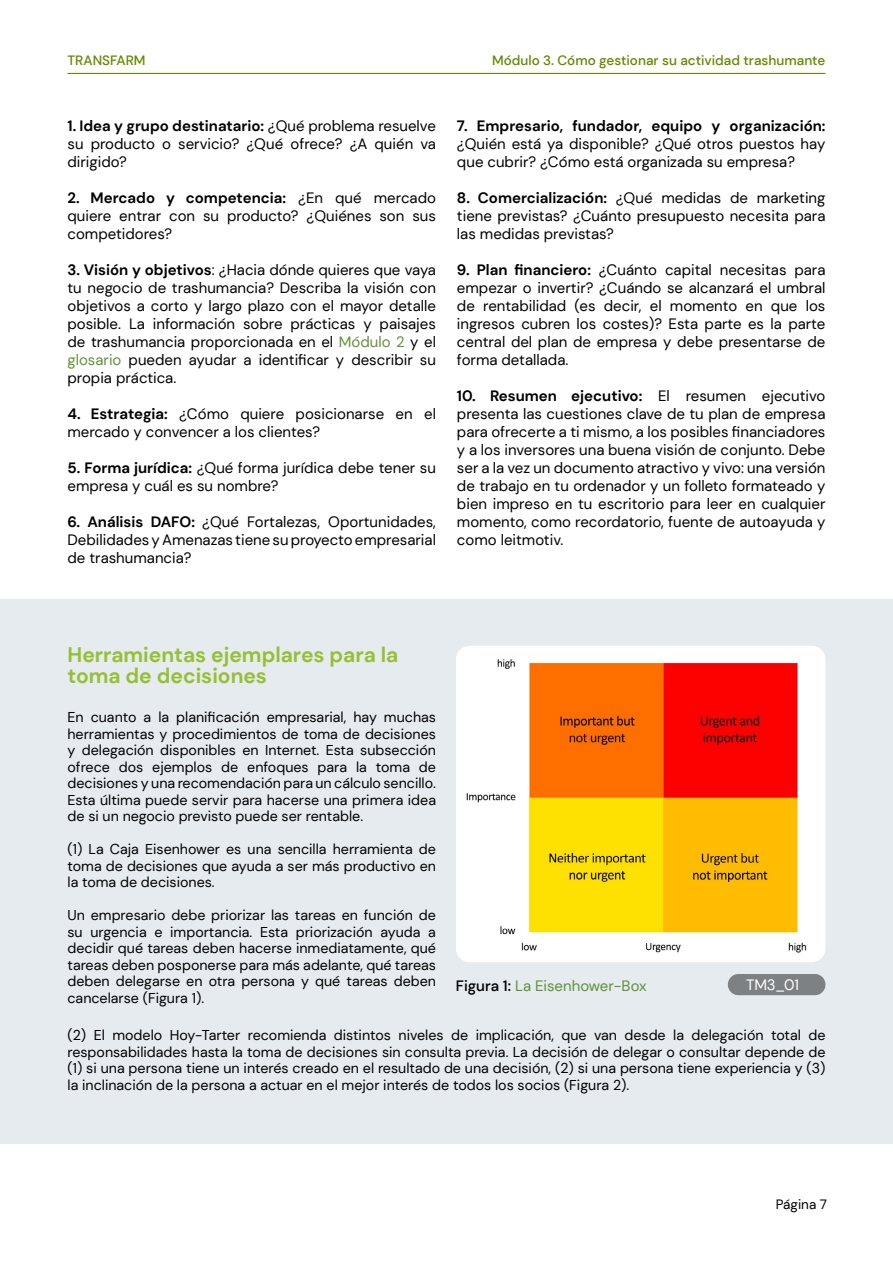
<style>
.page{position:relative;width:893px;height:1263px;background:#fff}
.page>*{position:absolute;margin:0;border:0;box-sizing:border-box;transform-origin:0 0}
.t1{font:700 21px/21px "DM Sans";color:#95c033}
.t2{font:15px/18px "DM Sans";color:#000;text-align:justify}
.t3{font:700 15px "DM Sans";color:#000}
.t4{font:15px "DM Sans";color:#5e9238}
.t5{font:15px "DM Sans";color:#fff}
.t6{font:14.25px/16.5px "DM Sans";color:#000;text-align:justify}
.t7{font:500 13.5px "DM Sans";color:#648a00}
.t8{font:13.5px "DM Sans";color:#000}
.s1{font-weight:700}
.s2{color:#5e9238}
.s3{font-weight:500;color:#000}
</style>
<div class="page">
<div style="left:0;top:599px;width:893px;height:545px;background:#e5ebee"></div>
<hr style="left:68px;top:73px;width:757px;height:1px;background:#648a00">
<img style="left:456px;top:646px;width:369px;height:316px">
<div style="left:728px;top:974px;width:97px;height:21px;background:#7e8183;border-radius:11px"></div>
<p class="t7" style="left:67px;top:52px;width:80px">TRANSFARM</p>
<p class="t2" style="left:68px;top:117px;width:370px"><span class="s1">1. Idea y grupo destinatario:</span> ¿Qué problema resuelve su producto o servicio? ¿Qué ofrece? ¿A quién va dirigido?</p>
<p class="t2" style="left:68px;top:189px;width:370px"><span class="s1">2. Mercado y competencia:</span> ¿En qué mercado quiere entrar con su producto? ¿Quiénes son sus competidores?</p>
<p class="t2" style="left:68px;top:261px;width:370px"><span class="s1">3. Visión y objetivos</span>: ¿Hacia dónde quieres que vaya tu negocio de trashumancia? Describa la visión con objetivos a corto y largo plazo con el mayor detalle posible. La información sobre prácticas y paisajes de trashumancia proporcionada en el <span class="s2">Módulo 2</span> y el <span class="s2">glosario</span> pueden ayudar a identificar y describir su propia práctica.</p>
<p class="t2" style="left:68px;top:405px;width:370px"><span class="s1">4. Estrategia:</span> ¿Cómo quiere posicionarse en el mercado y convencer a los clientes?</p>
<p class="t2" style="left:68px;top:459px;width:370px"><span class="s1">5. Forma jurídica:</span> ¿Qué forma jurídica debe tener su empresa y cuál es su nombre?</p>
<p class="t2" style="left:68px;top:513px;width:370px"><span class="s1">6. Análisis DAFO:</span> ¿Qué Fortalezas, Oportunidades, Debilidades y Amenazas tiene su proyecto empresarial de trashumancia?</p>
<p class="t7" style="left:492px;top:52px;width:335px">Módulo 3. Cómo gestionar su actividad trashumante</p>
<p class="t3" style="left:457px;top:117px;width:370px">7. Empresario, fundador, equipo y organización:</p>
<p class="t2" style="left:457px;top:135px;width:370px">¿Quién está ya disponible? ¿Qué otros puestos hay que cubrir? ¿Cómo está organizada su empresa?</p>
<p class="t2" style="left:457px;top:189px;width:370px"><span class="s1">8. Comercialización:</span> ¿Qué medidas de marketing tiene previstas? ¿Cuánto presupuesto necesita para las medidas previstas?</p>
<p class="t2" style="left:457px;top:261px;width:370px"><span class="s1">9. Plan financiero:</span> ¿Cuánto capital necesitas para empezar o invertir? ¿Cuándo se alcanzará el umbral de rentabilidad (es decir, el momento en que los ingresos cubren los costes)? Esta parte es la parte central del plan de empresa y debe presentarse de forma detallada.</p>
<p class="t2" style="left:457px;top:387px;width:370px"><span class="s1">10. Resumen ejecutivo:</span> El resumen ejecutivo presenta las cuestiones clave de tu plan de empresa para ofrecerte a ti mismo, a los posibles financiadores y a los inversores una buena visión de conjunto. Debe ser a la vez un documento atractivo y vivo: una versión de trabajo en tu ordenador y un folleto formateado y bien impreso en tu escritorio para leer en cualquier momento, como recordatorio, fuente de autoayuda y como leitmotiv.</p>
<h1 class="t1" style="left:68px;top:644px;width:332px">Herramientas ejemplares para la toma de decisiones</h1>
<p class="t6" style="left:68px;top:709px;width:370px">En cuanto a la planificación empresarial, hay muchas herramientas y procedimientos de toma de decisiones y delegación disponibles en Internet. Esta subsección ofrece dos ejemplos de enfoques para la toma de decisiones y una recomendación para un cálculo sencillo.<br>Esta última puede servir para hacerse una primera idea de si un negocio previsto puede ser rentable.</p>
<p class="t6" style="left:68px;top:841px;width:370px">(1) La Caja Eisenhower es una sencilla herramienta de toma de decisiones que ayuda a ser más productivo en la toma de decisiones.</p>
<p class="t6" style="left:68px;top:907px;width:370px">Un empresario debe priorizar las tareas en función de su urgencia e importancia. Esta priorización ayuda a decidir qué tareas deben hacerse inmediatamente, qué tareas deben posponerse para más adelante, qué tareas deben delegarse en otra persona y qué tareas deben cancelarse (Figura 1).</p>
<p class="t6" style="left:68px;top:1027px;width:759px">(2) El modelo Hoy-Tarter recomienda distintos niveles de implicación, que van desde la delegación total de responsabilidades hasta la toma de decisiones sin consulta previa. La decisión de delegar o consultar depende de (1) si una persona tiene un interés creado en el resultado de una decisión, (2) si una persona tiene experiencia y (3) la inclinación de la persona a actuar en el mejor interés de todos los socios (Figura 2).</p>
<p class="t5" style="left:746px;top:975px;width:54px">TM3_01</p>
<p class="t4" style="left:456px;top:976px;width:192px"><span class="s3">Figura 1:</span> La Eisenhower-Box</p>
<p class="t8" style="left:776px;top:1196px;width:53px">Página 7</p>
</div>
